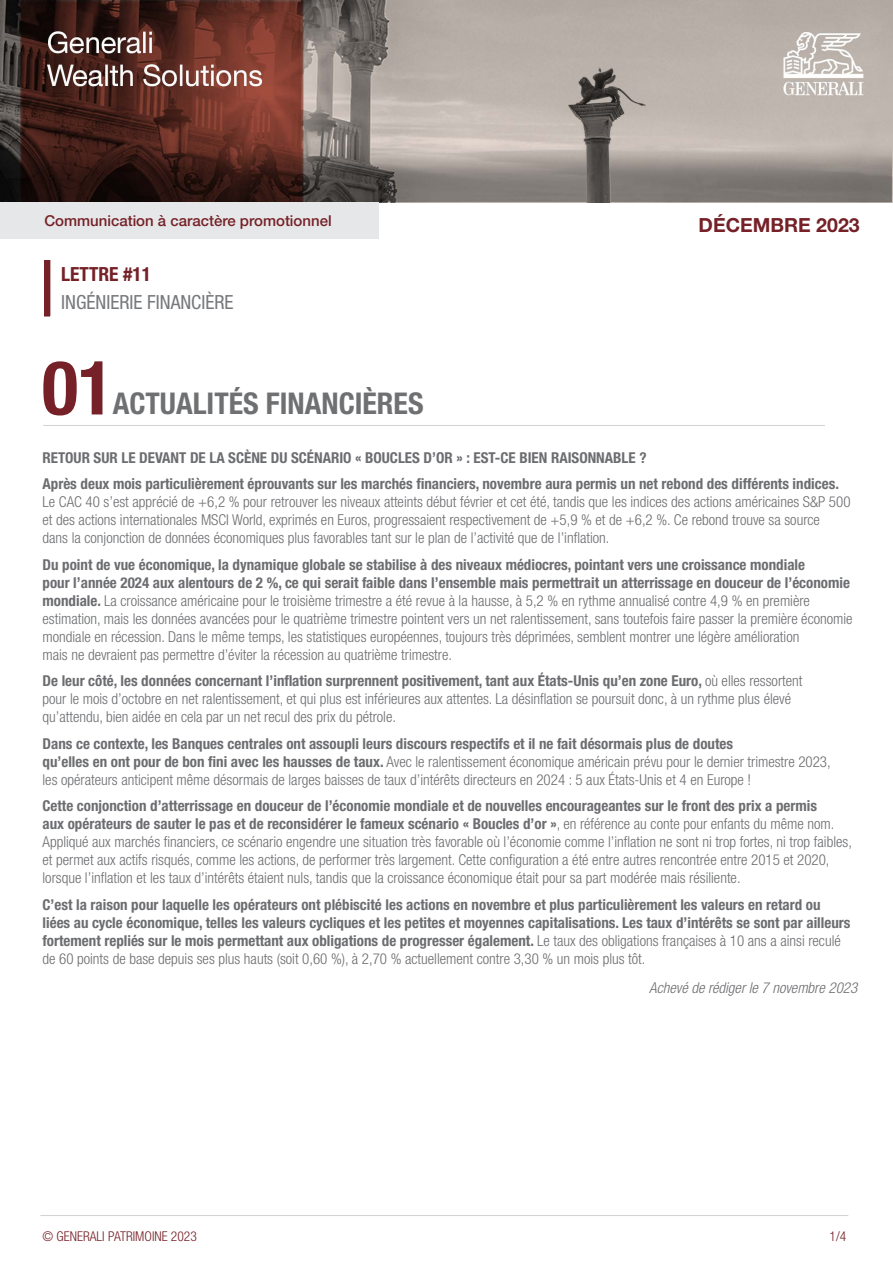
<style>
.page{position:relative;width:893px;height:1263px;background:#fff}
.page>*{position:absolute;margin:0;border:0;box-sizing:border-box;transform-origin:0 0}
.t1{font:700 condensed 75px "Helvetica Neue LT Std";color:#752127}
.t2{font:700 condensed 30px "Helvetica Neue LT Std";color:#6f7072}
.t3{font:condensed 19.5px "Helvetica Neue LT Std";color:#76787b}
.t4{font:700 19.5px "Helvetica Neue LT Std";color:#752127}
.t5{font:700 condensed 19.5px "Helvetica Neue LT Std";color:#752127}
.t6{font:300 condensed 15px/18px "Helvetica Neue LT Std";color:#6c6d70}
.t7{font:700 condensed 15px/18px "Helvetica Neue LT Std";color:#6c6d70}
.t8{font:500 15px "Helvetica Neue LT Std";color:#752127}
.t9{font:italic 300 condensed 15px "Helvetica Neue LT Std";color:#6c6d70}
.t10{font:300 condensed 13.5px "Helvetica Neue LT Std";color:#752127}
.s1{font-weight:700}
.s2{font-weight:300}
</style>
<div class="page">
<hr style="left:40px;top:1215px;width:808px;height:1px;background:#d1d2d4">
<img style="left:0;top:0;width:893px;height:203px">
<div style="left:43px;top:258px;width:9px;height:60px;background:#752127;border:2px solid #fff"></div>
<hr style="left:43px;top:425px;width:782px;height:1px;background:#d1d2d4">
<div style="left:0;top:202px;width:379px;height:37px;background:#e6e7e9"></div>
<p class="t8" style="left:44px;top:212px;width:289px">Communication à caractère promotionnel</p>
<h3 class="t5" style="left:61px;top:263px;width:92px">LETTRE #11</h3>
<h3 class="t3" style="left:61px;top:291px;width:174px">INGÉNIERIE FINANCIÈRE</h3>
<h3 class="t4" style="left:699px;top:213px;width:163px">DÉCEMBRE 2023</h3>
<h1 class="t1" style="left:42px;top:342px;width:73px">01</h1>
<h2 class="t2" style="left:113px;top:386px;width:312px">ACTUALITÉS FINANCIÈRES</h2>
<p class="t7" style="left:43px;top:444px;width:798px;line-height:26.5px">RETOUR SUR LE DEVANT DE LA SCÈNE DU SCÉNARIO « BOUCLES D’OR » : EST-CE BIEN RAISONNABLE ?<br>Après deux mois particulièrement éprouvants sur les marchés financiers, novembre aura permis un net rebond des différents indices.</p>
<p class="t6" style="left:43px;top:493px;width:809px">Le CAC 40 s’est apprécié de +6,2 % pour retrouver les niveaux atteints début février et cet été, tandis que les indices des actions américaines S&amp;P 500 et des actions internationales MSCI World, exprimés en Euros, progressaient respectivement de +5,9 % et de +6,2 %. Ce rebond trouve sa source<br>dans la conjonction de données économiques plus favorables tant sur le plan de l’activité que de l’inflation.</p>
<p class="t6" style="left:43px;top:555px;width:812px"><span class="s1">Du point de vue économique, la dynamique globale se stabilise à des niveaux médiocres, pointant vers une croissance mondiale<br>pour l’année 2024 aux alentours de 2 %, ce qui serait faible dans l’ensemble mais permettrait un atterrissage en douceur de l’économie mondiale.</span> La croissance américaine pour le troisième trimestre a été revue à la hausse, à 5,2 % en rythme annualisé contre 4,9 % en première estimation, mais les données avancées pour le quatrième trimestre pointent vers un net ralentissement, sans toutefois faire passer la première économie mondiale en récession. Dans le même temps, les statistiques européennes, toujours très déprimées, semblent montrer une légère amélioration<br>mais ne devraient pas permettre d’éviter la récession au quatrième trimestre.</p>
<p class="t6" style="left:43px;top:672px;width:761px"><span class="s1">De leur côté, les données concernant l’inflation surprennent positivement, tant aux États-Unis qu’en zone Euro,</span> où elles ressortent pour le mois d’octobre en net ralentissement, et qui plus est inférieures aux attentes. La désinflation se poursuit donc, à un rythme plus élevé qu’attendu, bien aidée en cela par un net recul des prix du pétrole.</p>
<p class="t6" style="left:43px;top:734px;width:790px"><span class="s1">Dans ce contexte, les Banques centrales ont assoupli leurs discours respectifs et il ne fait désormais plus de doutes<br>qu’elles en ont pour de bon fini avec les hausses de taux.</span> Avec le ralentissement économique américain prévu pour le dernier trimestre 2023, les opérateurs anticipent même désormais de larges baisses de taux d’intérêts directeurs en 2024 : 5 aux États-Unis et 4 en Europe !</p>
<p class="t6" style="left:43px;top:797px;width:811px"><span class="s1">Cette conjonction d’atterrissage en douceur de l’économie mondiale et de nouvelles encourageantes sur le front des prix a permis<br>aux opérateurs de sauter le pas et de reconsidérer le fameux scénario « Boucles d’or »</span>, en référence au conte pour enfants du même nom.<br>Appliqué aux marchés financiers, ce scénario engendre une situation très favorable où l’économie comme l’inflation ne sont ni trop fortes, ni trop faibles, et permet aux actifs risqués, comme les actions, de performer très largement. Cette configuration a été entre autres rencontrée entre 2015 et 2020, lorsque l’inflation et les taux d’intérêts étaient nuls, tandis que la croissance économique était pour sa part modérée mais résiliente.</p>
<p class="t7" style="left:43px;top:895px;width:809px">C’est la raison pour laquelle les opérateurs ont plébiscité les actions en novembre et plus particulièrement les valeurs en retard ou liées au cycle économique, telles les valeurs cycliques et les petites et moyennes capitalisations. Les taux d’intérêts se sont par ailleurs fortement repliés sur le mois permettant aux obligations de progresser également. <span class="s2">Le taux des obligations françaises à 10 ans a ainsi reculé de 60 points de base depuis ses plus hauts (soit 0,60 %), à 2,70 % actuellement contre 3,30 % un mois plus tôt.</span></p>
<p class="t9" style="left:649px;top:979px;width:210px">Achevé de rédiger le 7 novembre 2023</p>
<p class="t10" style="left:43px;top:1228px;width:156px">© GENERALI PATRIMOINE 2023</p>
<p class="t10" style="left:829px;top:1228px;width:18px">1/4</p>
</div>
